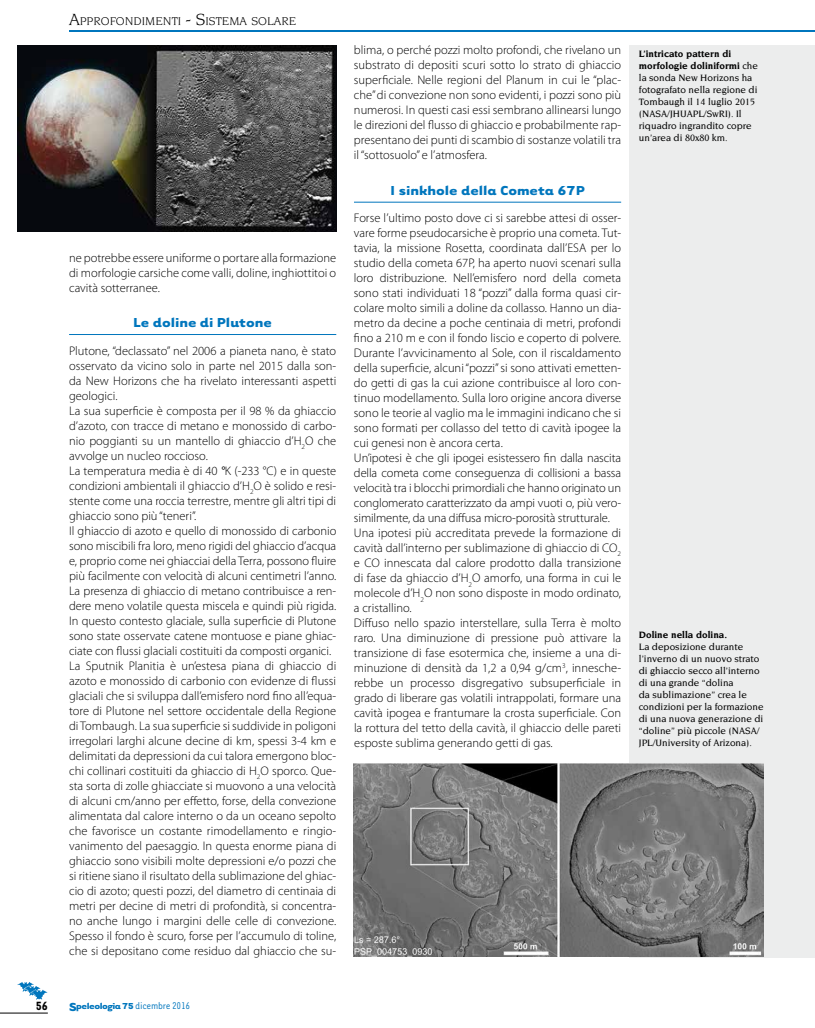
<style>
.page{position:relative;width:815px;height:1028px;background:#fff}
.page>*{position:absolute;margin:0;border:0;box-sizing:border-box;transform-origin:0 0}
.t1{font:700 15px "Tarzana Wide";color:#0076bd}
.t2{font:700 13.75px "Tarzana Narrow";color:#000}
.t3{font:300 12.5px/15px "Myriad Pro";color:#000;text-align:justify}
.t4{font:12.25px "Novarese";color:#000}
.t5{font:500 10px/12px "Novarese";color:#000}
.t6{font:700 10px "Tarzana Wide";letter-spacing:-.05em;color:#0076bd}
.t7{font:700 10px "Novarese";color:#000}
.s1{font-size:17.5px}
.s2{font-weight:400;font-style:italic}
.s3{font-size:13.5px}
.s4{font-family:"Tarzana Narrow";font-weight:400;font-size:11.25px}
.s5{font-weight:700}
</style>
<div class="page">
<hr style="left:0;top:1012px;width:48px;height:1px;background:#000">
<img style="left:18px;top:982px;width:30px;height:18px">
<div style="left:630px;top:45px;width:185px;height:912px;background:#eceded"></div>
<hr style="left:69px;top:334px;width:267px;height:1px;background:#0076bd">
<hr style="left:354px;top:202px;width:267px;height:1px;background:#0076bd">
<img style="left:354px;top:763px;width:410px;height:193px">
<img style="left:18px;top:45px;width:318px;height:187px">
<hr style="left:69px;top:30px;width:746px;height:2px;background:#0076bd">
<p class="t4" style="left:69px;top:14px;width:229px"><span class="s1">A</span>PPROFONDIMENTI <span class="s1">- S</span>ISTEMA SOLARE</p>
<p class="t3" style="left:69px;top:250px;width:269px">ne potrebbe essere uniforme o portare alla formazione di morfologie carsiche come valli, doline, inghiottitoi o cavità sotterranee.</p>
<p class="t1" style="left:133px;top:313px;width:140px">Le doline di Plutone</p>
<p class="t3" style="left:69px;top:343px;width:269px;text-align:left">Plutone, “declassato” nel 2006 a pianeta nano, è stato osservato da vicino solo in parte nel 2015 dalla son&shy;da New Horizons che ha rivelato interessanti aspetti geologici.<br>La sua superficie è composta per il 98 % da ghiaccio d’azoto, con tracce di metano e monossido di carbo&shy;nio poggianti su un mantello di ghiaccio d’H<sub>2</sub>O che avvolge un nucleo roccioso.<br>La temperatura media è di 40 <span class="s2">°</span>K (-233 °C) e in queste condizioni ambientali il ghiaccio d’H<sub>2</sub>O è solido e resi&shy;stente come una roccia terrestre, mentre gli altri tipi di ghiaccio sono più “teneri”.<br>Il ghiaccio di azoto e quello di monossido di carbonio sono miscibili fra loro, meno rigidi del ghiaccio d’acqua e, proprio come nei ghiacciai della Terra, possono fluire più facilmente con velocità di alcuni centimetri l’anno.<br>La presenza di ghiaccio di metano contribuisce a ren&shy;dere meno volatile questa miscela e quindi più rigida.<br>In questo contesto glaciale, sulla superficie di Plutone sono state osservate catene montuose e piane ghiac&shy;ciate con flussi glaciali costituiti da composti organici.<br>La Sputnik Planitia è un’estesa piana di ghiaccio di azoto e monossido di carbonio con evidenze di flussi glaciali che si sviluppa dall’emisfero nord fino all’equa&shy;tore di Plutone nel settore occidentale della Regione di Tombaugh. La sua superficie si suddivide in poligoni irregolari larghi alcune decine di km, spessi 3-4 km e delimitati da depressioni da cui talora emergono bloc&shy;chi collinari costituiti da ghiaccio di H<sub>2</sub>O sporco. Que&shy;sta sorta di zolle ghiacciate si muovono a una velocità di alcuni cm/anno per effetto, forse, della convezione alimentata dal calore interno o da un oceano sepolto che favorisce un costante rimodellamento e ringio&shy;vanimento del paesaggio. In questa enorme piana di ghiaccio sono visibili molte depressioni e/o pozzi che si ritiene siano il risultato della sublimazione del ghiac&shy;cio di azoto; questi pozzi, del diametro di centinaia di metri per decine di metri di profondità, si concentra&shy;no anche lungo i margini delle celle di convezione.<br>Spesso il fondo è scuro, forse per l’accumulo di toline, che si depositano come residuo dal ghiaccio che su-</p>
<p class="t2" style="left:36px;top:997px;width:14px">56</p>
<p class="t6" style="left:69px;top:999px;width:123px"><span class="s3">S</span>peleologia 75 <span class="s4">dicembre 2016</span></p>
<p class="t3" style="left:354px;top:43px;width:269px">blima, o perché pozzi molto profondi, che rivelano un substrato di depositi scuri sotto lo strato di ghiaccio superficiale. Nelle regioni del Planum in cui le “plac&shy;che” di convezione non sono evidenti, i pozzi sono più numerosi. In questi casi essi sembrano allinearsi lungo le direzioni del flusso di ghiaccio e probabilmente rap&shy;presentano dei punti di scambio di sostanze volatili tra il “sottosuolo” e l’atmosfera.</p>
<p class="t1" style="left:390px;top:180px;width:196px">I sinkhole della Cometa 67P</p>
<p class="t3" style="left:354px;top:210px;width:269px;text-align:left">Forse l’ultimo posto dove ci si sarebbe attesi di osser&shy;vare forme pseudocarsiche è proprio una cometa. Tut&shy;tavia, la missione Rosetta, coordinata dall’ESA per lo studio della cometa 67P, ha aperto nuovi scenari sulla loro distribuzione. Nell’emisfero nord della cometa sono stati individuati 18 “pozzi” dalla forma quasi cir&shy;colare molto simili a doline da collasso. Hanno un dia&shy;metro da decine a poche centinaia di metri, profondi fino a 210 m e con il fondo liscio e coperto di polvere.<br>Durante l’avvicinamento al Sole, con il riscaldamento della superficie, alcuni “pozzi” si sono attivati emetten&shy;do getti di gas la cui azione contribuisce al loro con&shy;tinuo modellamento. Sulla loro origine ancora diverse sono le teorie al vaglio ma le immagini indicano che si sono formati per collasso del tetto di cavità ipogee la cui genesi non è ancora certa.<br>Un’ipotesi è che gli ipogei esistessero fin dalla nascita della cometa come conseguenza di collisioni a bassa velocità tra i blocchi primordiali che hanno originato un conglomerato caratterizzato da ampi vuoti o, più vero&shy;similmente, da una diffusa micro-porosità strutturale.<br>Una ipotesi più accreditata prevede la formazione di cavità dall’interno per sublimazione di ghiaccio di CO<sub>2 </sub>e CO innescata dal calore prodotto dalla transizione di fase da ghiaccio d’H<sub>2</sub>O amorfo, una forma in cui le molecole d’H<sub>2</sub>O non sono disposte in modo ordinato, a cristallino.<br>Diffuso nello spazio interstellare, sulla Terra è molto raro. Una diminuzione di pressione può attivare la transizione di fase esotermica che, insieme a una di&shy;minuzione di densità da 1,2 a 0,94 g/cm<sup>3</sup>, innesche&shy;rebbe un processo disgregativo subsuperficiale in grado di liberare gas volatili intrappolati, formare una cavità ipogea e frantumare la crosta superficiale. Con la rottura del tetto della cavità, il ghiaccio delle pareti esposte sublima generando getti di gas.</p>
<p class="t5" style="left:639px;top:48px;width:121px"><span class="s5">L’intricato pattern di morfologie doliniformi</span> che la sonda New Horizons ha fotografato nella regione di<br>Tombaugh il 14 luglio 2015 (NASA/JHUAPL/SwRI). Il riquadro ingrandito copre un’area di 80x80 km.</p>
<p class="t7" style="left:639px;top:629px;width:90px">Doline nella dolina.</p>
<p class="t5" style="left:639px;top:641px;width:126px">La deposizione durante l’inverno di un nuovo strato di ghiaccio secco all’interno di una grande “dolina<br>da sublimazione” crea le condizioni per la formazione di una nuova generazione di “doline” più piccole (NASA/<br>JPL/University of Arizona).</p>
</div>
